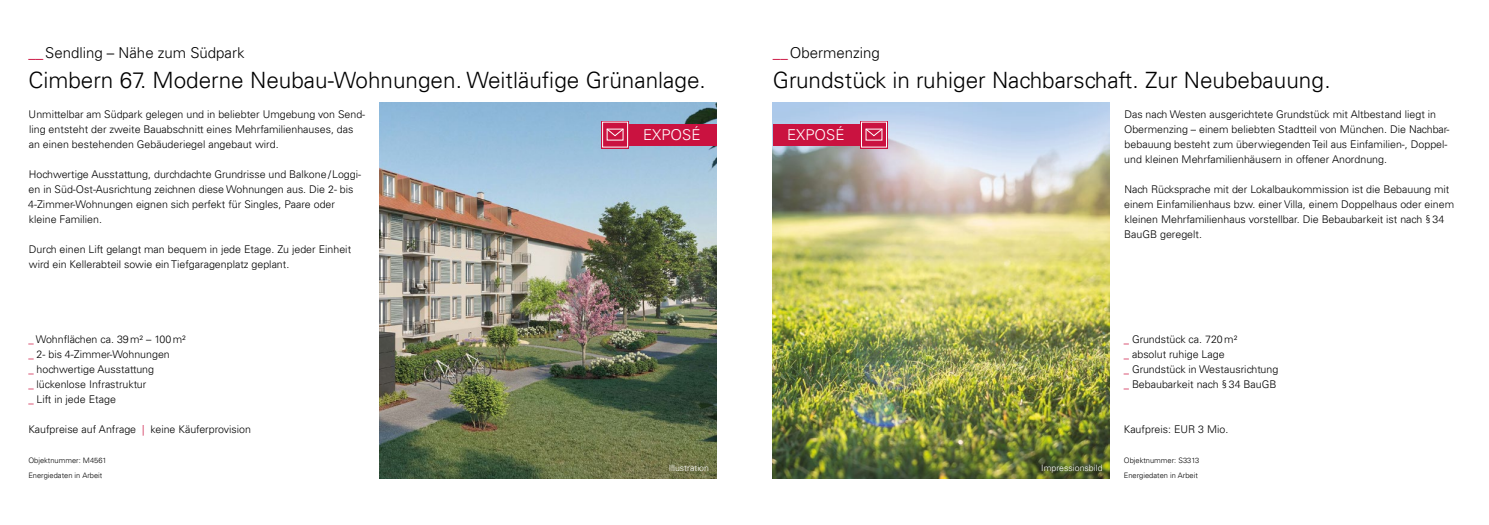
<style>
.page{position:relative;width:1489px;height:525px;background:#fff}
.page>*{position:absolute;margin:0;border:0;box-sizing:border-box;transform-origin:0 0}
.t1{font:300 22.5px "Univers LT";color:#000}
.t2{font:300 15px "Univers LT";color:#000}
.t3{font:300 15px "Univers LT";color:#fff}
.t4{font:300 10.62px/15px "Univers LT";color:#000}
.t5{font:300 8.75px "Univers LT";color:#fff}
.t6{font:300 7.5px/15px "Univers LT";color:#000}
.s1{color:#ca1240}
</style>
<div class="page">
<img style="left:379px;top:103px;width:337px;height:375px">
<img style="left:772px;top:103px;width:337px;height:375px">
<div style="left:772px;top:124px;width:103px;height:21px;background:#ca1240"></div>
<svg style="left:860px;top:121px;width:27px;height:27px"></svg>
<svg style="left:865px;top:128px;width:18px;height:9px"></svg>
<div style="left:613px;top:124px;width:103px;height:21px;background:#ca1240"></div>
<svg style="left:601px;top:121px;width:28px;height:27px"></svg>
<svg style="left:606px;top:128px;width:18px;height:9px"></svg>
<h2 class="t2" style="left:28px;top:43px;width:218px"><span class="s1">__</span>Sendling – Nähe zum Südpark</h2>
<h1 class="t1" style="left:28px;top:66px;width:679px">Cimbern 67. Moderne Neubau-Wohnungen. Weitläufige Grünanlage.</h1>
<h2 class="t2" style="left:772px;top:43px;width:108px"><span class="s1">__</span>Obermenzing</h2>
<h1 class="t1" style="left:772px;top:66px;width:559px">Grundstück in ruhiger Nachbarschaft. Zur Neubebauung.</h1>
<p class="t4" style="left:29px;top:106px;width:338px">Unmittelbar am Südpark gelegen und in beliebter Umgebung von Send&shy;ling entsteht der zweite Bauabschnitt eines Mehrfamilienhauses, das an einen bestehenden Gebäuderiegel angebaut wird.</p>
<p class="t4" style="left:28px;top:166px;width:334px">Hochwertige Ausstattung, durchdachte Grundrisse und Balkone/Loggi&shy;en in Süd-Ost-Ausrichtung zeichnen diese Wohnungen aus. Die 2- bis 4-Zimmer-Wohnungen eignen sich perfekt für Singles, Paare oder kleine Familien.</p>
<p class="t4" style="left:29px;top:241px;width:324px">Durch einen Lift gelangt man bequem in jede Etage. Zu jeder Einheit wird ein Kellerabteil sowie ein Tiefgaragenplatz geplant.</p>
<p class="t4" style="left:28px;top:331px;width:159px"><span class="s1">_</span> Wohnflächen ca. 39m² – 100m² <span class="s1">_</span> 2- bis 4-Zimmer-Wohnungen<br><span class="s1">_</span> hochwertige Ausstattung<br><span class="s1">_</span> lückenlose Infrastruktur<br><span class="s1">_</span> Lift in jede Etage</p>
<p class="t4" style="left:28px;top:421px;width:224px">Kaufpreise auf Anfrage <span class="s1">|</span> keine Käuferprovision</p>
<p class="t6" style="left:28px;top:452px;width:80px">Objektnummer: M4561<br>Energiedaten in Arbeit</p>
<h2 class="t3" style="left:643px;top:125px;width:59px">EXPOSÉ</h2>
<h2 class="t3" style="left:787px;top:125px;width:59px">EXPOSÉ</h2>
<p class="t4" style="left:1124px;top:106px;width:327px">Das nach Westen ausgerichtete Grundstück mit Altbestand liegt in Obermenzing – einem beliebten Stadtteil von München. Die Nachbar&shy;bebauung besteht zum überwiegenden Teil aus Einfamilien-, Doppel&shy;und kleinen Mehrfamilienhäusern in offener Anordnung.</p>
<p class="t4" style="left:1124px;top:181px;width:331px">Nach Rücksprache mit der Lokalbaukommission ist die Bebauung mit einem Einfamilienhaus bzw. einer Villa, einem Doppelhaus oder einem kleinen Mehrfamilienhaus vorstellbar. Die Bebaubarkeit ist nach §34<br>BauGB geregelt.</p>
<p class="t4" style="left:1123px;top:331px;width:156px"><span class="s1">_</span> Grundstück ca. 720m²<br><span class="s1">_</span> absolut ruhige Lage<br><span class="s1">_</span> Grundstück in Westausrichtung <span class="s1">_</span> Bebaubarkeit nach §34 BauGB</p>
<p class="t4" style="left:1123px;top:421px;width:106px">Kaufpreis: EUR 3 Mio.</p>
<p class="t5" style="left:668px;top:462px;width:42px">Illustration</p>
<p class="t6" style="left:1123px;top:452px;width:77px">Objektnummer: S3313<br>Energiedaten in Arbeit</p>
<p class="t5" style="left:1041px;top:462px;width:63px">Impressionsbild</p>
</div>
